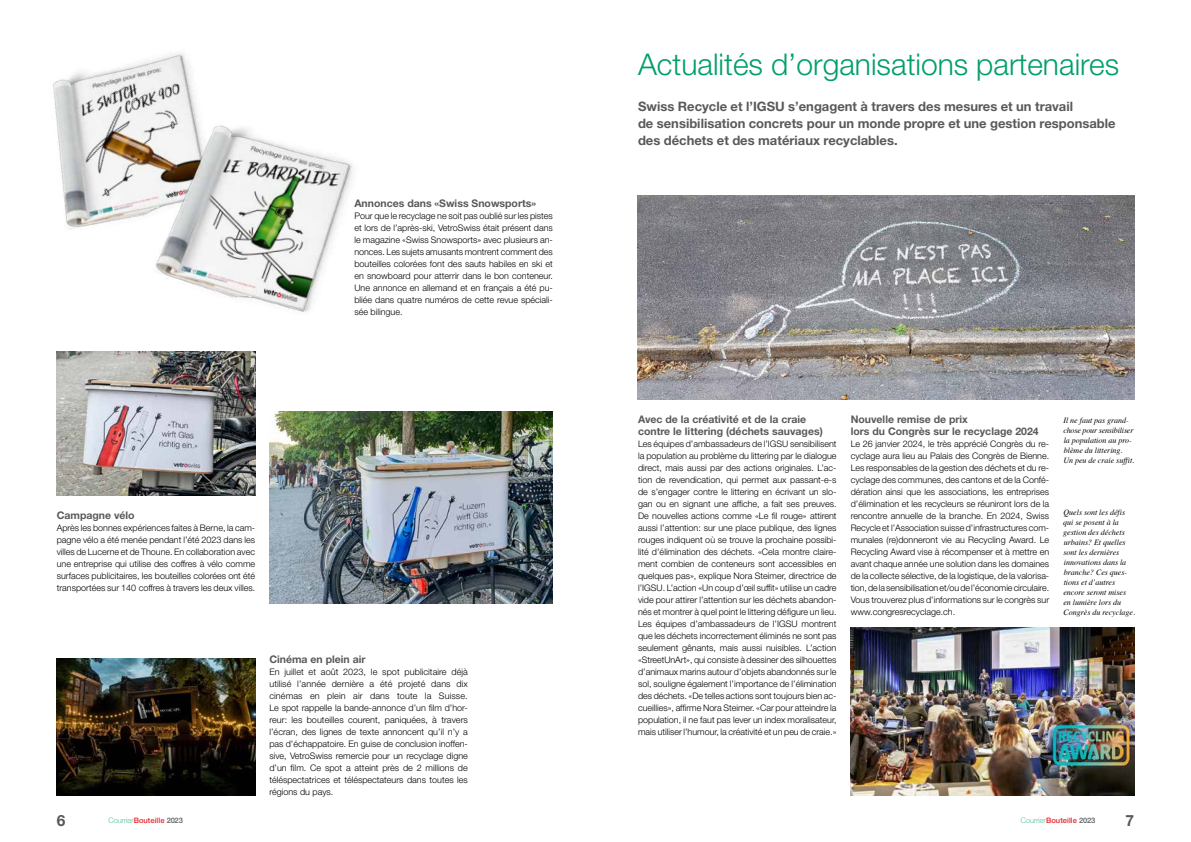
<style>
.page{position:relative;width:1191px;height:842px;background:#fff}
.page>*{position:absolute;margin:0;border:0;box-sizing:border-box;transform-origin:0 0}
.t1{font:300 30px "Helvetica Neue LT Std";color:#009f68}
.t2{font:700 15.5px "Helvetica Neue LT Std";color:#58595b}
.t3{font:700 13px/17px "Helvetica Neue LT Std";color:#58595b}
.t4{font:700 10.5px/12px "Helvetica Neue LT Std";color:#58595b}
.t5{font:300 9px/12px "Helvetica Neue LT Std";color:#000;text-align:justify}
.t6{font:italic 8px/10px "Times";color:#000}
.t7{font:500 7.5px "Helvetica Neue LT Std";letter-spacing:.01em;color:#ed1d24}
.s1{font-weight:100;color:#009f68}
.s2{color:#58595b}
</style>
<div class="page">
<img style="left:57px;top:351px;width:198px;height:144px">
<img style="left:269px;top:411px;width:284px;height:192px">
<img style="left:57px;top:658px;width:198px;height:137px">
<img style="left:53px;top:52px;width:142px;height:177px">
<img style="left:637px;top:195px;width:497px;height:204px">
<img style="left:850px;top:627px;width:284px;height:168px">
<img style="left:71px;top:100px;width:283px;height:213px">
<p class="t4" style="left:354px;top:197px;width:183px">Annonces dans «Swiss Snowsports»</p>
<p class="t5" style="left:354px;top:210px;width:200px">Pour que le recyclage ne soit pas oublié sur les pistes et lors de l’après-ski, VetroSwiss était présent dans le magazine «Swiss Snowsports» avec plusieurs an&shy;nonces. Les sujets amusants montrent comment des bouteilles colorées font des sauts habiles en ski et en snowboard pour atterrir dans le bon conteneur.<br>Une annonce en allemand et en français a été pu&shy;bliée dans quatre numéros de cette revue spéciali&shy;sée bilingue.</p>
<p class="t4" style="left:57px;top:509px;width:79px">Campagne vélo</p>
<p class="t5" style="left:57px;top:522px;width:200px">Après les bonnes expériences faites à Berne, la cam&shy;pagne vélo a été menée pendant l’été 2023 dans les villes de Lucerne et de Thoune. En collaboration avec une entreprise qui utilise des coffres à vélo comme surfaces publicitaires, les bouteilles colorées ont été transportées sur 140 coffres à travers les deux villes.</p>
<p class="t4" style="left:269px;top:653px;width:98px">Cinéma en plein air</p>
<p class="t5" style="left:269px;top:666px;width:200px">En juillet et août 2023, le spot publicitaire déjà utilisé l’année dernière a été projeté dans dix cinémas en plein air dans toute la Suisse.<br>Le spot rappelle la bande-annonce d’un film d’hor&shy;reur: les bouteilles courent, paniquées, à travers l’écran, des lignes de texte annoncent qu’il n’y a pas d’échappatoire. En guise de conclusion inoffen&shy;sive, VetroSwiss remercie pour un recyclage digne d’un film. Ce spot a atteint près de 2 millions de téléspectatrices et téléspectateurs dans toutes les régions du pays.</p>
<h1 class="t1" style="left:638px;top:46px;width:482px">Actualités d’organisations partenaires</h1>
<h3 class="t3" style="left:638px;top:98px;width:479px">Swiss Recycle et l’IGSU s’engagent à travers des mesures et un travail<br>de sensibilisation concrets pour un monde propre et une gestion responsable des déchets et des matériaux recyclables.</h3>
<p class="t4" style="left:638px;top:413px;width:186px">Avec de la créativité et de la craie contre le littering (déchets sauvages)</p>
<p class="t5" style="left:638px;top:438px;width:200px">Les équipes d’ambassadeurs de l’IGSU sensibilisent la population au problème du littering par le dialogue direct, mais aussi par des actions originales. L’ac&shy;tion de revendication, qui permet aux passant-e-s de s’engager contre le littering en écrivant un slo&shy;gan ou en signant une affiche, a fait ses preuves.<br>De nouvelles actions comme «Le fil rouge» attirent aussi l’attention: sur une place publique, des lignes rouges indiquent où se trouve la prochaine possibi&shy;lité d’élimination des déchets. «Cela montre claire&shy;ment combien de conteneurs sont accessibles en quelques pas», explique Nora Steimer, directrice de l’IGSU. L’action «Un coup d’œil suffit» utilise un cadre vide pour attirer l’attention sur les déchets abandon&shy;nés et montrer à quel point le littering défigure un lieu.<br>Les équipes d’ambassadeurs de l’IGSU montrent que les déchets incorrectement éliminés ne sont pas seulement gênants, mais aussi nuisibles. L’action «StreetUnArt», qui consiste à dessiner des silhouettes d’animaux marins autour d’objets abandonnés sur le sol, souligne également l’importance de l’élimination des déchets. «De telles actions sont toujours bien ac&shy;cueillies», affirme Nora Steimer. «Car pour atteindre la population, il ne faut pas lever un index moralisateur, mais utiliser l’humour, la créativité et un peu de craie.»</p>
<p class="t4" style="left:850px;top:413px;width:190px">Nouvelle remise de prix<br>lors du Congrès sur le recyclage 2024</p>
<p class="t5" style="left:850px;top:438px;width:200px">Le 26 janvier 2024, le très apprécié Congrès du re&shy;cyclage aura lieu au Palais des Congrès de Bienne.<br>Les responsables de la gestion des déchets et du re&shy;cyclage des communes, des cantons et de la Confé&shy;dération ainsi que les associations, les entreprises d’élimination et les recycleurs se réuniront lors de la rencontre annuelle de la branche. En 2024, Swiss Recycle et l’Association suisse d’infrastructures com&shy;munales (re)donneront vie au Recycling Award. Le Recycling Award vise à récompenser et à mettre en avant chaque année une solution dans les domaines de la collecte sélective, de la logistique, de la valorisa&shy;tion, de la sensibilisation et/ou de l’économie circulaire.<br>Vous trouverez plus d’informations sur le congrès sur www.congresrecyclage.ch.</p>
<p class="t6" style="left:1063px;top:415px;width:72px">Il ne faut pas grand&shy;chose pour sensibiliser la population au pro&shy;blème du littering.<br>Un peu de craie suffit.</p>
<p class="t6" style="left:1063px;top:507px;width:73px">Quels sont les défis qui se posent à la gestion des déchets urbains? Et quelles sont les dernières innovations dans la branche? Ces ques&shy;tions et d’autres encore seront mises en lumière lors du<br>Congrès du recyclage.</p>
<h2 class="t2" style="left:57px;top:811px;width:10px">6</h2>
<p class="t7" style="left:108px;top:816px;width:76px"><span class="s1">Courrier</span>Bouteille <span class="s2">2023</span></p>
<p class="t7" style="left:1020px;top:816px;width:76px"><span class="s1">Courrier</span>Bouteille <span class="s2">2023</span></p>
<h2 class="t2" style="left:1125px;top:811px;width:10px">7</h2>
</div>
